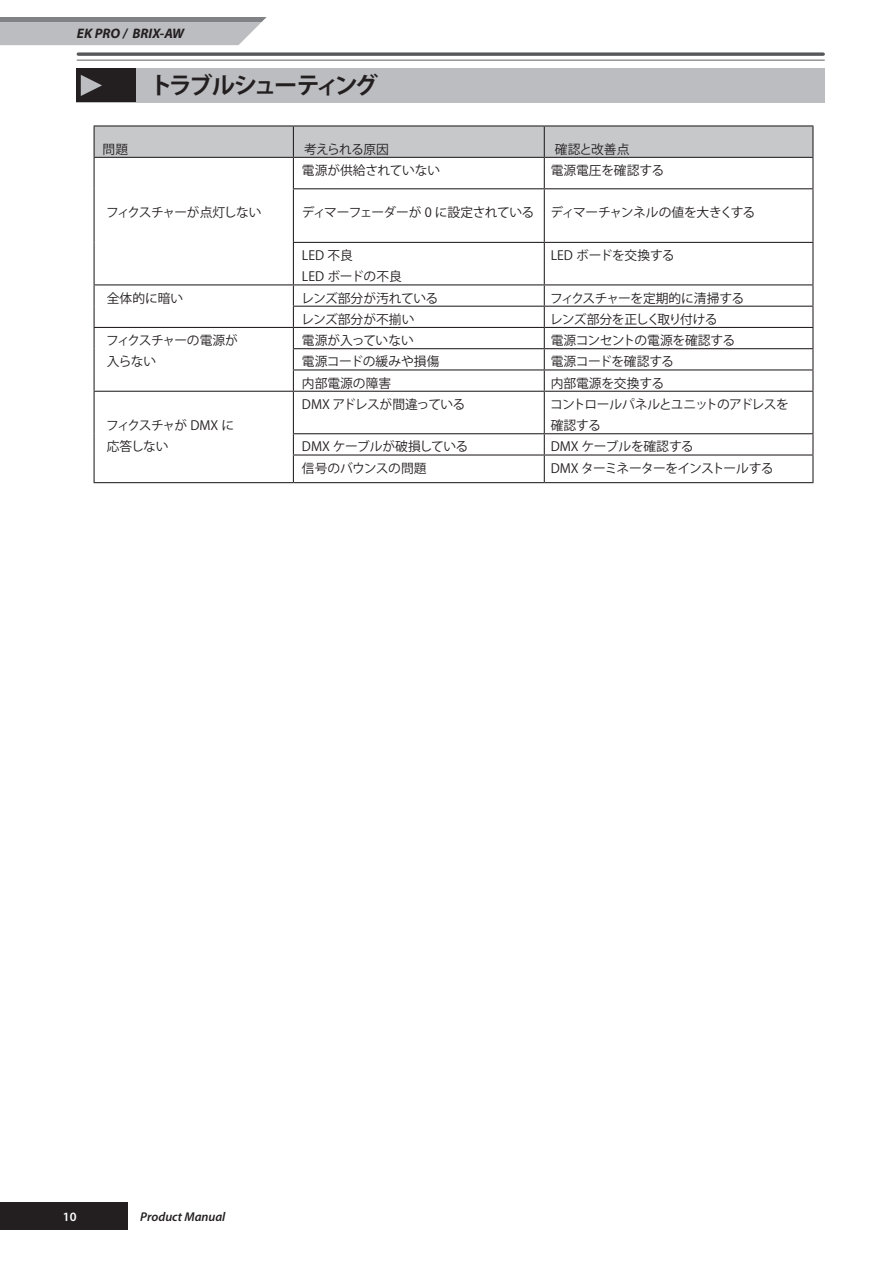
<style>
.page{position:relative;width:893px;height:1263px;background:#fff}
.page>*{position:absolute;margin:0;border:0;box-sizing:border-box;transform-origin:0 0}
.t1{font:700 23.4px "Koz Go Pro";letter-spacing:-.135em;color:#231f20}
.t2{font:italic 700 13.8px "Myriad Pro";color:#231f20}
.t3{font:12.75px "Koz Go Pro";letter-spacing:-.02em;color:#231f20}
.t4{font:12.75px/21.3px "Koz Go Pro";color:#231f20}
.t5{font:12.75px/21.3px "Koz Go Pro";letter-spacing:-.06em;color:#231f20}
.t6{font:12.75px/21.3px "Koz Go Pro";letter-spacing:-.055em;color:#231f20}
.t7{font:12.75px "Koz Go Pro";letter-spacing:-.045em;color:#231f20}
.t8{font:12.75px "Koz Go Pro";letter-spacing:-.04em;color:#231f20}
.t9{font:italic 600 12.75px "Myriad Pro";color:#231f20}
.t10{font:12.75px "Koz Go Pro";letter-spacing:-.065em;color:#231f20}
.t11{font:600 12.75px "Myriad Pro";color:#fff}
</style>
<div class="page">
<svg style="left:0;top:17px;width:267px;height:28px;background:#b5b6b9"></svg>
<div style="left:0;top:1202px;width:128px;height:28px;background:#231f20"></div>
<svg style="left:78px;top:52px;width:745px;height:4px;background:#6f7072"></svg>
<hr style="left:77px;top:60px;width:747px;height:1px;background:#808285">
<div style="left:77px;top:68px;width:748px;height:34px;background:#bcbdc0"></div>
<div style="left:77px;top:68px;width:59px;height:34px;background:#231f20"></div>
<svg style="left:81px;top:75px;width:21px;height:21px"></svg>
<div style="left:95px;top:126px;width:717px;height:31px;background:#c7c8ca"></div>
<svg style="left:95px;top:158px;width:717px;height:324px"></svg>
<hr style="left:94px;top:125px;width:199px;height:1px;background:#231f20">
<hr style="left:94px;top:126px;width:1px;height:31px;background:#231f20">
<hr style="left:293px;top:125px;width:251px;height:1px;background:#231f20">
<hr style="left:293px;top:126px;width:1px;height:31px;background:#231f20">
<hr style="left:544px;top:125px;width:269px;height:1px;background:#231f20">
<hr style="left:544px;top:126px;width:1px;height:31px;background:#231f20">
<hr style="left:812px;top:126px;width:1px;height:31px;background:#231f20">
<hr style="left:94px;top:157px;width:199px;height:1px;background:#231f20">
<hr style="left:94px;top:158px;width:1px;height:31px;background:#231f20">
<hr style="left:293px;top:157px;width:251px;height:1px;background:#231f20">
<hr style="left:293px;top:158px;width:1px;height:30px;background:#231f20">
<hr style="left:544px;top:157px;width:269px;height:1px;background:#231f20">
<hr style="left:544px;top:158px;width:1px;height:30px;background:#231f20">
<hr style="left:812px;top:158px;width:1px;height:30px;background:#231f20">
<hr style="left:94px;top:189px;width:1px;height:53px;background:#231f20">
<hr style="left:293px;top:188px;width:251px;height:1px;background:#231f20">
<hr style="left:293px;top:189px;width:1px;height:53px;background:#231f20">
<hr style="left:544px;top:188px;width:269px;height:1px;background:#231f20">
<hr style="left:544px;top:189px;width:1px;height:53px;background:#231f20">
<hr style="left:812px;top:189px;width:1px;height:53px;background:#231f20">
<hr style="left:94px;top:242px;width:1px;height:42px;background:#231f20">
<hr style="left:293px;top:242px;width:251px;height:1px;background:#231f20">
<hr style="left:293px;top:243px;width:1px;height:41px;background:#231f20">
<hr style="left:544px;top:242px;width:269px;height:1px;background:#231f20">
<hr style="left:544px;top:243px;width:1px;height:41px;background:#231f20">
<hr style="left:812px;top:243px;width:1px;height:41px;background:#231f20">
<hr style="left:94px;top:284px;width:199px;height:1px;background:#231f20">
<hr style="left:293px;top:284px;width:251px;height:1px;background:#231f20">
<hr style="left:544px;top:284px;width:269px;height:1px;background:#231f20">
<hr style="left:293px;top:306px;width:251px;height:1px;background:#231f20">
<hr style="left:544px;top:306px;width:269px;height:1px;background:#231f20">
<hr style="left:94px;top:327px;width:199px;height:1px;background:#231f20">
<hr style="left:293px;top:327px;width:251px;height:1px;background:#231f20">
<hr style="left:544px;top:327px;width:269px;height:1px;background:#231f20">
<hr style="left:293px;top:348px;width:251px;height:1px;background:#231f20">
<hr style="left:544px;top:348px;width:269px;height:1px;background:#231f20">
<svg style="left:94px;top:285px;width:1px;height:106px"></svg>
<hr style="left:293px;top:369px;width:251px;height:1px;background:#231f20">
<svg style="left:293px;top:285px;width:1px;height:106px"></svg>
<hr style="left:544px;top:369px;width:269px;height:1px;background:#231f20">
<svg style="left:544px;top:285px;width:1px;height:106px"></svg>
<svg style="left:812px;top:285px;width:1px;height:106px"></svg>
<hr style="left:94px;top:391px;width:199px;height:1px;background:#231f20">
<hr style="left:94px;top:392px;width:1px;height:42px;background:#231f20">
<hr style="left:293px;top:391px;width:251px;height:1px;background:#231f20">
<hr style="left:293px;top:392px;width:1px;height:41px;background:#231f20">
<hr style="left:544px;top:391px;width:269px;height:1px;background:#231f20">
<hr style="left:544px;top:392px;width:1px;height:41px;background:#231f20">
<hr style="left:812px;top:392px;width:1px;height:41px;background:#231f20">
<hr style="left:293px;top:433px;width:251px;height:1px;background:#231f20">
<hr style="left:544px;top:433px;width:269px;height:1px;background:#231f20">
<svg style="left:94px;top:434px;width:1px;height:48px"></svg>
<hr style="left:293px;top:454px;width:251px;height:1px;background:#231f20">
<svg style="left:293px;top:434px;width:1px;height:48px"></svg>
<hr style="left:544px;top:454px;width:269px;height:1px;background:#231f20">
<svg style="left:544px;top:434px;width:1px;height:48px"></svg>
<svg style="left:812px;top:434px;width:1px;height:48px"></svg>
<hr style="left:94px;top:482px;width:199px;height:1px;background:#231f20">
<hr style="left:293px;top:482px;width:251px;height:1px;background:#231f20">
<hr style="left:544px;top:482px;width:269px;height:1px;background:#231f20">
<p class="t2" style="left:77px;top:25px;width:109px">EK PRO / BRIX-AW</p>
<h1 class="t1" style="left:149px;top:70px;width:230px">トラブルシューティング</h1>
<p class="t3" style="left:103px;top:141px;width:27px">問題</p>
<p class="t6" style="left:304px;top:139px;width:86px">考えられる原因</p>
<p class="t3" style="left:555px;top:141px;width:76px">確認と改善点</p>
<p class="t10" style="left:106px;top:205px;width:157px">フィクスチャーが点灯しない</p>
<p class="t4" style="left:302px;top:160px;width:140px">電源が供給されていない</p>
<p class="t4" style="left:551px;top:160px;width:115px">電源電圧を確認する</p>
<p class="t7" style="left:302px;top:205px;width:234px">ディマーフェーダーが 0 に設定されている</p>
<p class="t3" style="left:550px;top:205px;width:206px">ディマーチャンネルの値を大きくする</p>
<p class="t4" style="left:302px;top:245px;width:101px">LED 不良<br>LED ボードの不良</p>
<p class="t3" style="left:551px;top:247px;width:126px">LED ボードを交換する</p>
<p class="t3" style="left:107px;top:290px;width:78px">全体的に暗い</p>
<p class="t3" style="left:301px;top:290px;width:139px">レンズ部分が汚れている</p>
<p class="t3" style="left:550px;top:290px;width:196px">フィクスチャーを定期的に清掃する</p>
<p class="t4" style="left:301px;top:309px;width:115px">レンズ部分が不揃い</p>
<p class="t5" style="left:550px;top:309px;width:169px">レンズ部分を正しく取り付ける</p>
<p class="t5" style="left:106px;top:330px;width:133px">フィクスチャーの電源が入らない</p>
<p class="t4" style="left:302px;top:330px;width:113px">電源が入っていない</p>
<p class="t3" style="left:551px;top:332px;width:186px">電源コンセントの電源を確認する</p>
<p class="t4" style="left:302px;top:351px;width:139px">電源コードの緩みや損傷</p>
<p class="t3" style="left:551px;top:353px;width:125px">電源コードを確認する</p>
<p class="t4" style="left:302px;top:373px;width:91px">内部電源の障害</p>
<p class="t4" style="left:551px;top:373px;width:115px">内部電源を交換する</p>
<p class="t5" style="left:106px;top:415px;width:130px">フィクスチャが DMX に応答しない</p>
<p class="t8" style="left:302px;top:396px;width:165px">DMX アドレスが間違っている</p>
<p class="t6" style="left:550px;top:394px;width:240px">コントロールパネルとユニットのアドレスを確認する</p>
<p class="t3" style="left:302px;top:438px;width:168px">DMX ケーブルが破損している</p>
<p class="t3" style="left:551px;top:438px;width:144px">DMX ケーブルを確認する</p>
<p class="t4" style="left:302px;top:458px;width:126px">信号のバウンスの問題</p>
<p class="t5" style="left:551px;top:458px;width:224px">DMX ターミネーターをインストールする</p>
<p class="t11" style="left:63px;top:1208px;width:15px">10</p>
<p class="t9" style="left:140px;top:1208px;width:87px">Product Manual</p>
</div>
